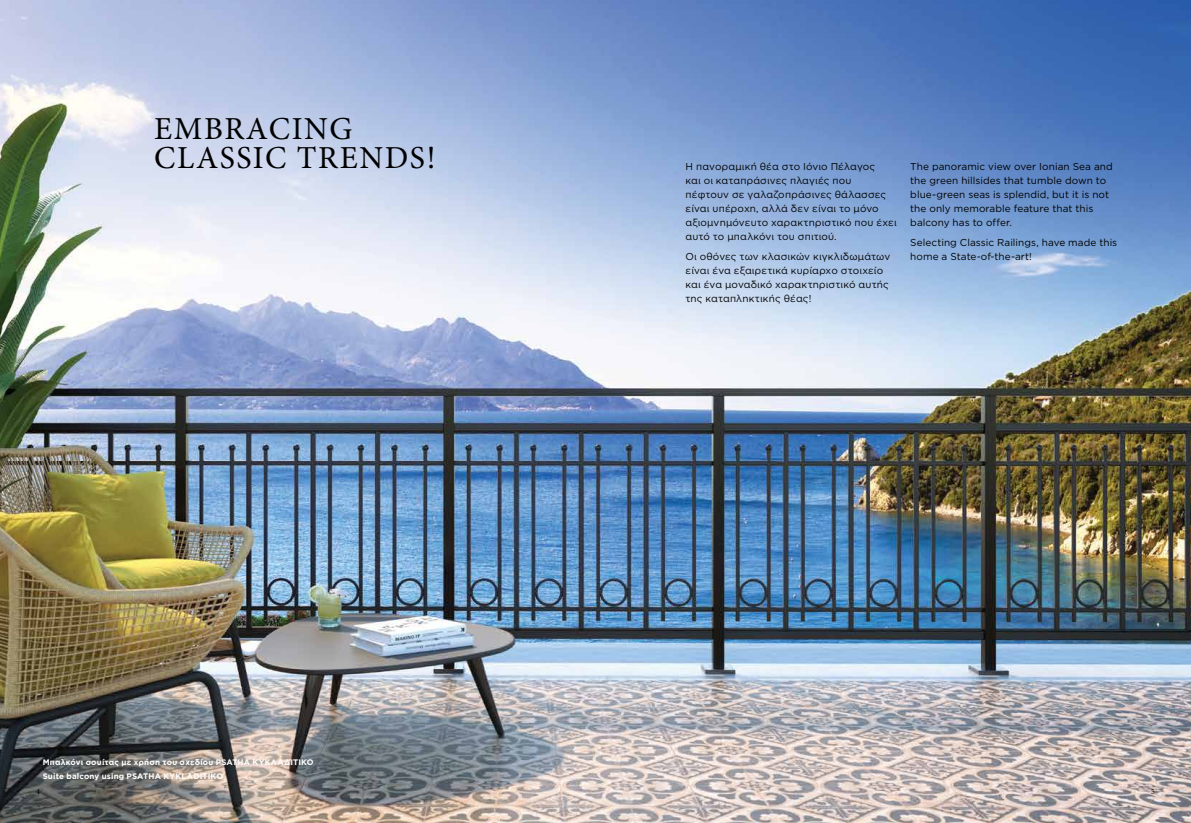
<style>
.page{position:relative;width:1191px;height:823px;background:#fff}
.page>*{position:absolute;margin:0;border:0;box-sizing:border-box;transform-origin:0 0}
.t1{font:32px/29px "Minion Pro";letter-spacing:.05em;color:#000}
.t2{font:10px/14px "Gotham Greek";letter-spacing:.01em;color:#000}
.t3{font:700 8px/14px "Gotham Greek";letter-spacing:.02em;color:#fff}
.t4{font:8px "Minion Pro";color:#000}
</style>
<div class="page">
<img style="left:0;top:0;width:1191px;height:822px">
<h1 class="t1" style="left:154px;top:115px;width:283px">EMBRACING<br>CLASSIC TRENDS!</h1>
<p class="t3" style="left:43px;top:754px;width:272px">Μπαλκόνι σουίτας με χρήση του σχεδίου PSATHA ΚΥΚΛΑΔΙΤΙΚΟ<br>Suite balcony using PSATHA KYKLADITIKO</p>
<p class="t2" style="left:685px;top:159px;width:213px">Η πανοραμική θέα στο Ιόνιο Πέλαγος<br>και οι καταπράσινες πλαγιές που πέφτουν σε γαλαζοπράσινες θάλασσες είναι υπέροχη, αλλά δεν είναι το μόνο αξιομνημόνευτο χαρακτηριστικό που έχει αυτό το μπαλκόνι του σπιτιού.</p>
<p class="t2" style="left:685px;top:249px;width:206px">Οι οθόνες των κλασικών κιγκλιδωμάτων είναι ένα εξαιρετικά κυρίαρχο στοιχείο και ένα μοναδικό χαρακτηριστικό αυτής της καταπληκτικής θέας!</p>
<p class="t2" style="left:910px;top:159px;width:204px">The panoramic view over Ionian Sea and the green hillsides that tumble down to blue-green seas is splendid, but it is not the only memorable feature that this balcony has to offer.</p>
<p class="t2" style="left:910px;top:235px;width:208px">Selecting Classic Railings, have made this home a State-of-the-art!</p>
<p class="t4" style="left:36px;top:785px;width:5px">4</p>
<p class="t4" style="left:1151px;top:785px;width:5px">5</p>
</div>
